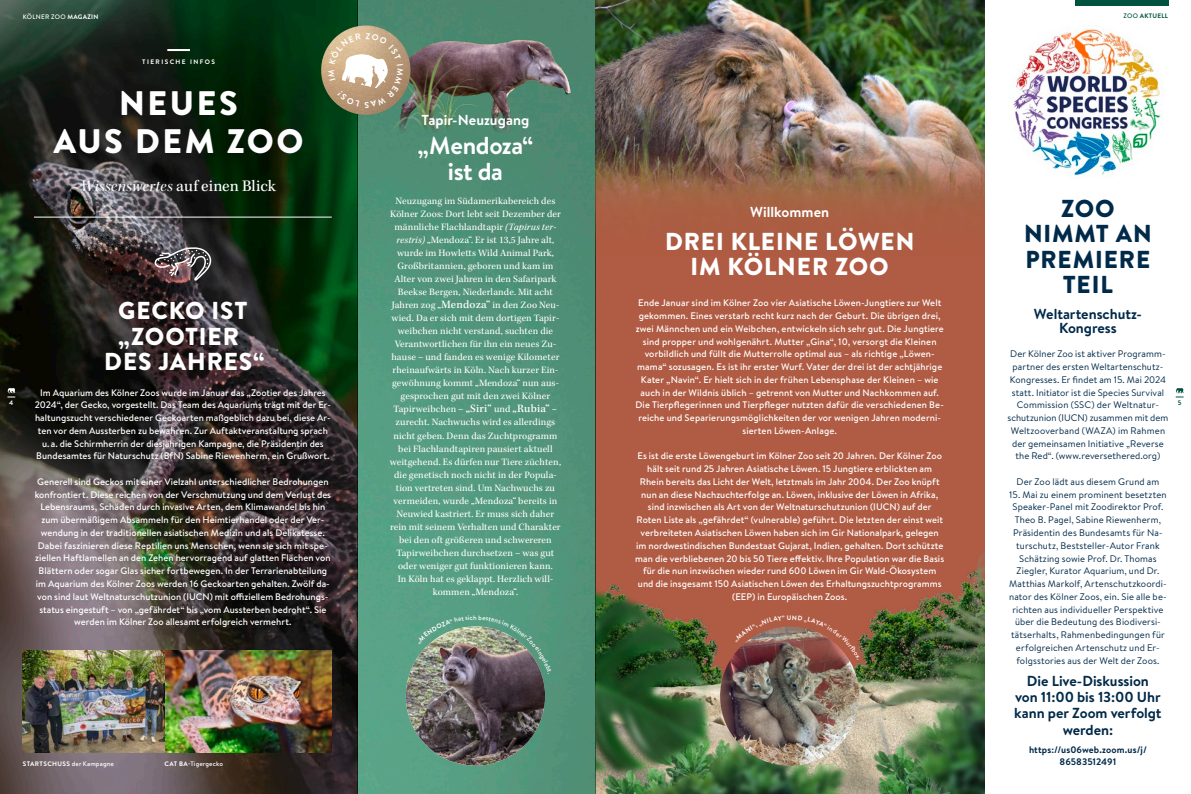
<style>
.page{position:relative;width:1191px;height:794px;background:#fff}
.page>*{position:absolute;margin:0;border:0;box-sizing:border-box;transform-origin:0 0}
.t1{font:900 34px "Brandon Text";letter-spacing:.075em;color:#fff}
.t2{font:900 24.5px/25.5px "Brandon Text";letter-spacing:.035em;color:#fff;text-align:center}
.t3{font:900 24.5px/25.5px "Brandon Text";letter-spacing:.035em;color:#002a4a;text-align:center}
.t4{font:700 24.5px/25.5px "Brandon Text";letter-spacing:-.015em;color:#fff;text-align:center}
.t5{font:16.5px "Kepler Std Medium It Disp";letter-spacing:.02em;color:#fff}
.t6{font:700 14.5px/16.4px "Brandon Text";letter-spacing:-.005em;color:#002a4a;text-align:center}
.t7{font:700 14.5px "Brandon Text";letter-spacing:.005em;color:#fff}
.t8{font:10px/13px "Kepler Std";letter-spacing:.01em;color:#fff;text-align:center}
.t9{font:500 9.5px/12.8px "Brandon Text";letter-spacing:.005em;color:#fff;text-align:center}
.t10{font:9.5px/12.8px "Brandon Text";letter-spacing:.01em;color:#002a4a;text-align:center}
.t11{font:700 9.5px/12px "Brandon Text";letter-spacing:.005em;color:#002a4a;text-align:center}
.t12{font:500 6.5px "Brandon Text";letter-spacing:.025em;color:#fff}
.t13{font:700 6.5px "Brandon Text";letter-spacing:.06em;color:#fff}
.t14{font:700 6.5px "Brandon Text";letter-spacing:.22em;color:#fff}
.t15{font:700 6.5px "Brandon Text";letter-spacing:.04em;color:#00533e}
.s1{font-weight:700}
.s2{font-family:"Kepler Std"}
.s3{font-weight:500}
.s4{font-style:italic}
.s5{font-weight:500;font-size:11.5px}
</style>
<div class="page">
<div style="left:595px;top:0;width:390px;height:794px;background:#b05b43"></div>
<img style="left:850px;top:553px;width:135px;height:241px">
<img style="left:735px;top:714px;width:122px;height:80px">
<img style="left:595px;top:587px;width:140px;height:207px">
<img style="left:879px;top:639px;width:106px;height:155px">
<img style="left:0;top:0;width:595px;height:794px">
<img style="left:23px;top:651px;width:309px;height:102px">
<img style="left:595px;top:0;width:390px;height:255px">
<img style="left:406px;top:626px;width:139px;height:139px;border-radius:70px">
<img style="left:720px;top:626px;width:139px;height:139px;border-radius:70px">
<img style="left:393px;top:33px;width:183px;height:113px">
<img style="left:367px;top:30px;width:121px;height:105px">
<img style="left:414px;top:72px;width:69px;height:60px">
<hr style="left:167px;top:49px;width:23px;height:2px;background:#fff">
<hr style="left:34px;top:217px;width:298px;height:1px;background:#fff">
<svg style="left:7px;top:388px;width:8px;height:10px"></svg>
<img style="left:0;top:178px;width:56px;height:141px">
<img style="left:1013px;top:27px;width:148px;height:152px">
<svg style="left:155px;top:247px;width:56px;height:34px;background:#6f6265"></svg>
<div style="left:1074px;top:0;width:94px;height:6px;background:#00533e"></div>
<img style="left:317px;top:26px;width:98px;height:93px">
<svg style="left:1175px;top:388px;width:8px;height:10px"></svg>
<svg style="left:418px;top:615px;width:55px;height:30px;background:#79a98d"></svg>
<svg style="left:479px;top:615px;width:72px;height:59px;background:#6d8a7b"></svg>
<svg style="left:735px;top:615px;width:124px;height:45px"></svg>
<svg style="left:328px;top:33px;width:75px;height:75px"></svg>
<p class="t12" style="left:23px;top:12px;width:77px">KÖLNER ZOO <span class="s1">MAGAZIN</span></p>
<p class="t14" style="left:142px;top:57px;width:74px">TIERISCHE INFOS</p>
<h1 class="t1" style="left:119px;top:79px;width:120px">NEUES</h1>
<h1 class="t1" style="left:53px;top:117px;width:252px">AUS DEM ZOO</h1>
<h3 class="t5" style="left:81px;top:177px;width:196px">Wissenswertes <span class="s2">auf einen Blick</span></h3>
<p class="t14" style="left:9px;top:398px;width:6px">4</p>
<h2 class="t2" style="left:104px;top:297px;width:162px">GECKO IST „ZOOTIER<br>DES JAHRES“</h2>
<p class="t9" style="left:35px;top:386px;width:298px">Im Aquarium des Kölner Zoos wurde im Januar das „Zootier des Jahres 2024“, der Gecko, vorgestellt. Das Team des Aquariums trägt mit der Er&shy;haltungszucht verschiedener Geckoarten maßgeblich dazu bei, diese Ar&shy;ten vor dem Aussterben zu bewahren. Zur Auftaktveranstaltung sprach u.a. die Schirmherrin der diesjährigen Kampagne, die Präsidentin des Bundesamtes für Naturschutz (BfN) Sabine Riewenherm, ein Grußwort.</p>
<p class="t9" style="left:35px;top:475px;width:298px">Generell sind Geckos mit einer Vielzahl unterschiedlicher Bedrohungen konfrontiert. Diese reichen von der Verschmutzung und dem Verlust des Lebensraums, Schäden durch invasive Arten, dem Klimawandel bis hin zum übermäßigem Absammeln für den Heimtierhandel oder der Ver&shy;wendung in der traditionellen asiatischen Medizin und als Delikatesse.<br>Dabei faszinieren diese Reptilien uns Menschen, wenn sie sich mit spe&shy;ziellen Haftlamellen an den Zehen hervorragend auf glatten Flächen von Blättern oder sogar Glas sicher fortbewegen. In der Terrarienabteilung im Aquarium des Kölner Zoos werden 16 Geckoarten gehalten. Zwölf da&shy;von sind laut Weltnaturschutzunion (IUCN) mit offiziellem Bedrohungs&shy;status eingestuft – von „gefährdet“ bis „vom Aussterben bedroht“. Sie werden im Kölner Zoo allesamt erfolgreich vermehrt.</p>
<p class="t13" style="left:23px;top:759px;width:93px">STARTSCHUSS <span class="s3">der Kampagne</span></p>
<p class="t12" style="left:164px;top:759px;width:60px"><span class="s1">CAT BA-</span>Tigergecko</p>
<h3 class="t7" style="left:421px;top:109px;width:109px">Tapir-Neuzugang</h3>
<h2 class="t4" style="left:417px;top:132px;width:117px">„Mendoza“ ist da</h2>
<p class="t8" style="left:390px;top:195px;width:173px">Neuzugang im Südamerikabereich des Kölner Zoos: Dort lebt seit Dezember der männliche Flachlandtapir <span class="s4">(Tapirus ter&shy;restris)</span> „Mendoza“. Er ist 13,5 Jahre alt, wurde im Howletts Wild Animal Park, Großbritannien, geboren und kam im Alter von zwei Jahren in den Safaripark Beekse Bergen, Niederlande. Mit acht Jahren zog „<span class="s5">Mendoza“</span> in den Zoo Neu&shy;wied. Da er sich mit dem dortigen Tapir&shy;weibchen nicht verstand, suchten die Verantwortlichen für ihn ein neues Zu&shy;hause – und fanden es wenige Kilometer rheinaufwärts in Köln. Nach kurzer Ein&shy;gewöhnung kommt „Mendoza“ nun aus&shy;gesprochen gut mit den zwei Kölner Tapirweibchen – <span class="s5">„Siri“</span> und <span class="s5">„Rubia“</span> – zurecht. Nachwuchs wird es allerdings nicht geben. Denn das Zuchtprogramm bei Flachlandtapiren pausiert aktuell weitgehend. Es dürfen nur Tiere züchten, die genetisch noch nicht in der Popula&shy;tion vertreten sind. Um Nachwuchs zu vermeiden, wurde „Mendoza“ bereits in Neuwied kastriert. Er muss sich daher rein mit seinem Verhalten und Charakter bei den oft größeren und schwereren Tapirweibchen durchsetzen – was gut oder weniger gut funktionieren kann.<br>In Köln hat es geklappt. Herzlich will&shy;kommen „Mendoza“.</p>
<p class="t12" style="left:473px;top:613px;width:5px">h</p>
<p class="t15" style="left:1123px;top:11px;width:46px"><span class="s3">ZOO</span> AKTUELL</p>
<h3 class="t7" style="left:750px;top:202px;width:80px">Willkommen</h3>
<h2 class="t2" style="left:665px;top:228px;width:251px">DREI KLEINE LÖWEN<br>IM KÖLNER ZOO</h2>
<p class="t9" style="left:635px;top:296px;width:310px">Ende Januar sind im Kölner Zoo vier Asiatische Löwen-Jungtiere zur Welt gekommen. Eines verstarb recht kurz nach der Geburt. Die übrigen drei, zwei Männchen und ein Weibchen, entwickeln sich sehr gut. Die Jungtiere sind propper und wohlgenährt. Mutter „Gina“, 10, versorgt die Kleinen vorbildlich und füllt die Mutterrolle optimal aus – als richtige „Löwen&shy;mama“ sozusagen. Es ist ihr erster Wurf. Vater der drei ist der achtjährige Kater „Navin“. Er hielt sich in der frühen Lebensphase der Kleinen – wie auch in der Wildnis üblich – getrennt von Mutter und Nachkommen auf.<br>Die Tierpflegerinnen und Tierpfleger nutzten dafür die verschiedenen Be&shy;reiche und Separierungsmöglichkeiten der vor wenigen Jahren moderni&shy;sierten Löwen-Anlage.</p>
<p class="t9" style="left:635px;top:449px;width:310px">Es ist die erste Löwengeburt im Kölner Zoo seit 20 Jahren. Der Kölner Zoo hält seit rund 25 Jahren Asiatische Löwen. 15 Jungtiere erblickten am Rhein bereits das Licht der Welt, letztmals im Jahr 2004. Der Zoo knüpft nun an diese Nachzuchterfolge an. Löwen, inklusive der Löwen in Afrika, sind inzwischen als Art von der Weltnaturschutzunion (IUCN) auf der Roten Liste als „gefährdet“ (vulnerable) geführt. Die letzten der einst weit verbreiteten Asiatischen Löwen haben sich im Gir Nationalpark, gelegen im nordwestindischen Bundestaat Gujarat, Indien, gehalten. Dort schützte man die verbliebenen 20 bis 50 Tiere effektiv. Ihre Population war die Basis für die nun inzwischen wieder rund 600 Löwen im Gir Wald-Ökosystem und die insgesamt 150 Asiatischen Löwen des Erhaltungszuchtprogramms (EEP) in Europäischen Zoos.</p>
<h2 class="t3" style="left:1024px;top:195px;width:129px">ZOO<br>NIMMT AN<br>PREMIERE<br>TEIL</h2>
<h3 class="t6" style="left:1034px;top:306px;width:109px;line-height:14.4px">Weltartenschutz-<br>Kongress</h3>
<p class="t10" style="left:1007px;top:347px;width:162px">Der Kölner Zoo ist aktiver Programm&shy;partner des ersten Weltartenschutz-Kongresses. Er findet am 15. Mai 2024 statt. Initiator ist die Species Survival Commission (SSC) der Weltnatur&shy;schutzunion (IUCN) zusammen mit dem Weltzooverband (WAZA) im Rahmen der gemeinsamen Initiative „Reverse the Red“. (www.reversethered.org)</p>
<p class="t10" style="left:1016px;top:475px;width:144px">Der Zoo lädt aus diesem Grund am</p>
<p class="t10" style="left:1009px;top:487px;width:159px">15. Mai zu einem prominent besetzten Speaker-Panel mit Zoodirektor Prof.<br>Theo B. Pagel, Sabine Riewenherm, Präsidentin des Bundesamts für Na&shy;turschutz, Beststeller-Autor Frank Schätzing sowie Prof. Dr. Thomas Ziegler, Kurator Aquarium, und Dr.<br>Matthias Markolf, Artenschutzkoordi&shy;nator des Kölner Zoos, ein. Sie alle be&shy;richten aus individueller Perspektive über die Bedeutung des Biodiversi&shy;tätserhalts, Rahmenbedingungen für erfolgreichen Artenschutz und Er&shy;folgsstories aus der Welt der Zoos.</p>
<h3 class="t6" style="left:1014px;top:672px;width:149px">Die Live-Diskussion von 11:00 bis 13:00 Uhr kann per Zoom verfolgt werden:</h3>
<p class="t11" style="left:1029px;top:743px;width:119px">https://us06web.zoom.us/j/<br>86583512491</p>
<p class="t15" style="left:1177px;top:398px;width:5px">5</p>
</div>
